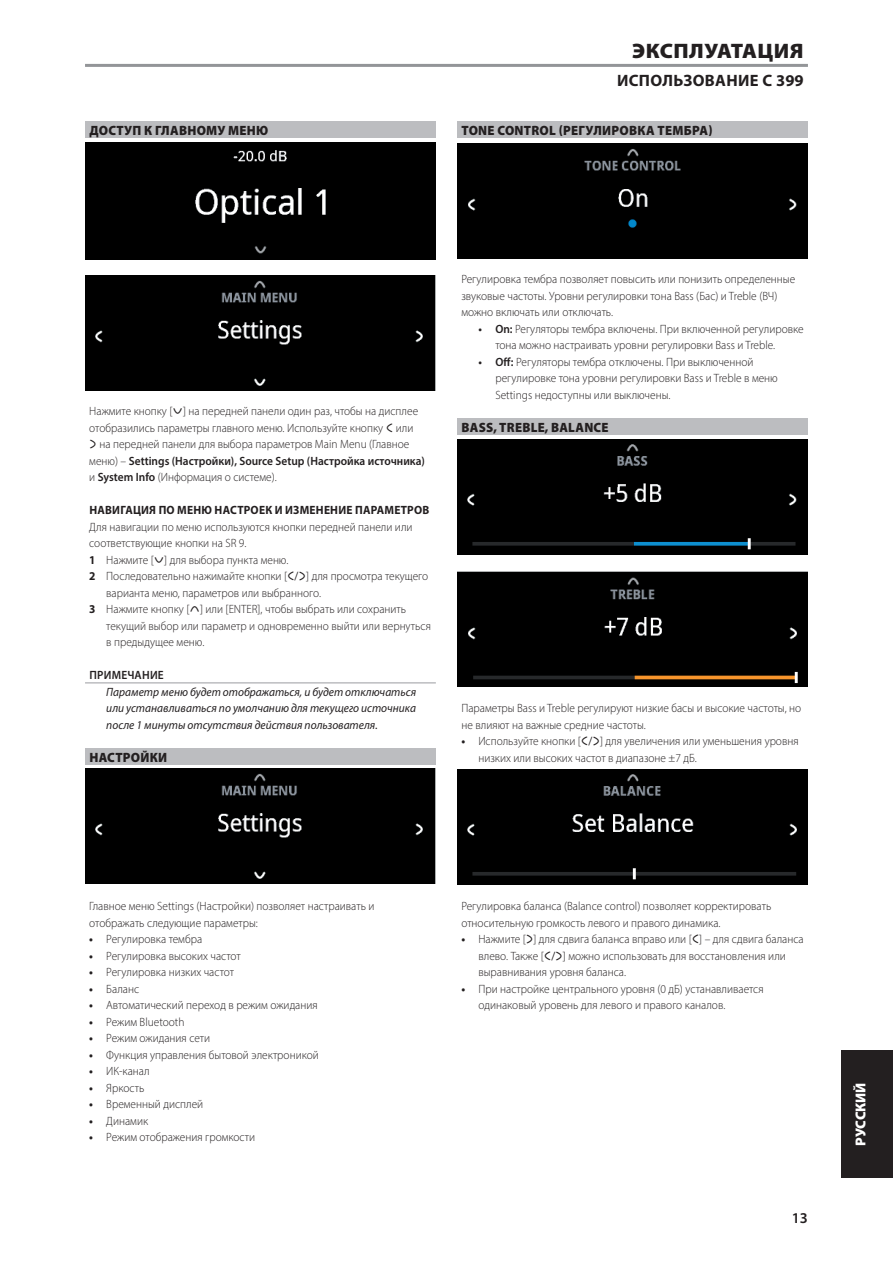
<style>
.page{position:relative;width:893px;height:1263px;background:#fff}
.page>*{position:absolute;margin:0;border:0;box-sizing:border-box;transform-origin:0 0}
.Body_copy_-_header{font:900 21px "Myriad Pro";letter-spacing:.02em;color:#231f20;scale:1.05 1}
.Body_copy_-_header-2{font:700 16.5px "Myriad Pro";letter-spacing:.02em;color:#231f20}
.Misc_-_page_number{font:600 15px "Myriad Pro";color:#231f20}
.t1{font:900 14.4px "Myriad Pro";letter-spacing:-.005em;color:#fff}
.Body_copy_-_sub-sect{font:900 13.5px "Myriad Pro";letter-spacing:.02em;color:#231f20;scale:.95 1}
.Body_copy_-_indent_1{font:300 12px/16.5px "Myriad Pro";color:#231f20;scale:.95 1}
.Body_copy_-_normal{font:300 12px/16.5px "Myriad Pro";color:#231f20;scale:.95 1}
.Body_copy_-_indent_2{font:300 12px/16.5px "Myriad Pro";color:#231f20;scale:.95 1}
.Body_copy_-_note{font:italic 12px/16.5px "Myriad Pro";color:#231f20;text-align:justify;scale:.95 1}
.Body_copy_-_sub-sect-2{font:700 12px "Myriad Pro";letter-spacing:.02em;color:#231f20;scale:.95 1}
.Body_copy_-_note_hea{font:600 12px "Myriad Pro";letter-spacing:.02em;color:#231f20;scale:.95 1}
.s1{font-weight:600}
.s2{font-weight:700}
</style>
<div class="page">
<div style="left:842px;top:1050px;width:51px;height:128px;background:#231f20"></div>
<div style="left:85px;top:121px;width:351px;height:17px;background:#bcbdc0"></div>
<hr style="left:85px;top:682px;width:351px;height:2px;background:#bcbdc0">
<div style="left:85px;top:748px;width:351px;height:17px;background:#bcbdc0"></div>
<div style="left:457px;top:121px;width:351px;height:17px;background:#bcbdc0"></div>
<div style="left:457px;top:418px;width:351px;height:17px;background:#bcbdc0"></div>
<hr style="left:85px;top:64px;width:723px;height:3px;background:#939598">
<div style="left:85px;top:143px;width:351px;height:116px;background:#000"></div>
<div style="left:85px;top:276px;width:351px;height:115px;background:#000"></div>
<div style="left:85px;top:769px;width:351px;height:114px;background:#000"></div>
<div style="left:457px;top:144px;width:351px;height:114px;background:#000"></div>
<div style="left:457px;top:440px;width:351px;height:114px;background:#000"></div>
<div style="left:457px;top:572px;width:351px;height:114px;background:#000"></div>
<img style="left:457px;top:770px;width:351px;height:114px">
<p class="Body_copy_-_sub-sect" style="left:89px;top:121px;width:190px">ДОСТУП К ГЛАВНОМУ МЕНЮ</p>
<p class="Body_copy_-_header" style="left:632px;top:37px;width:165px">ЭКСПЛУАТАЦИЯ</p>
<p class="Body_copy_-_header-2" style="left:617px;top:70px;width:188px">ИСПОЛЬЗОВАНИЕ C 399</p>
<p class="Body_copy_-_sub-sect" style="left:461px;top:121px;width:266px">TONE CONTROL (РЕГУЛИРОВКА ТЕМБРА)</p>
<p class="Body_copy_-_normal" style="left:89px;top:403px;width:348px">Нажмите кнопку [ ] на передней панели один раз, чтобы на дисплее отобразились параметры главного меню. Используйте кнопку или</p>
<p class="Body_copy_-_normal" style="left:89px;top:436px;width:355px">▲ на передней панели для выбора параметров Main Menu (Главное меню) – <span class="s1">Settings (Настройки), Source Setup (Настройка источника) </span>и <span class="s1">System Info</span> (Информация о системе).</p>
<p class="Body_copy_-_sub-sect-2" style="left:89px;top:502px;width:359px">НАВИГАЦИЯ ПО МЕНЮ НАСТРОЕК И ИЗМЕНЕНИЕ ПАРАМЕТРОВ</p>
<p class="Body_copy_-_normal" style="left:89px;top:518px;width:342px">Для навигации по меню используются кнопки передней панели или соответствующие кнопки на SR 9.</p>
<p class="Body_copy_-_indent_1" style="left:89px;top:551px;width:211px"><span class="s2">1</span> Нажмите [ ] для выбора пункта меню.</p>
<p class="Body_copy_-_indent_1" style="left:106px;top:568px;width:340px;text-indent:-17px"><span class="s2">2</span> Последовательно нажимайте кнопки [ ▲] для просмотра текущего варианта меню, параметров или выбранного.</p>
<p class="Body_copy_-_indent_1" style="left:106px;top:601px;width:343px;text-indent:-17px"><span class="s2">3</span> Нажмите кнопку [ ] или [ENTER], чтобы выбрать или сохранить текущий выбор или параметр и одновременно выйти или вернуться в предыдущее меню.</p>
<p class="Body_copy_-_note_hea" style="left:89px;top:667px;width:80px">ПРИМЕЧАНИЕ</p>
<p class="Body_copy_-_note" style="left:106px;top:683px;width:328px">Параметр меню будет отображаться, и будет отключаться или устанавливаться по умолчанию для текущего источника после 1 минуты отсутствия действия пользователя.</p>
<p class="Body_copy_-_sub-sect" style="left:89px;top:748px;width:83px">НАСТРОЙКИ</p>
<p class="Body_copy_-_normal" style="left:461px;top:271px;width:353px">Регулировка тембра позволяет повысить или понизить определенные звуковые частоты. Уровни регулировки тона Bass (Бас) и Treble (ВЧ) можно включать или отключать.</p>
<p class="Body_copy_-_indent_2" style="left:495px;top:320px;width:326px;text-indent:-17px"><span class="s1">• On:</span> Регуляторы тембра включены. При включенной регулировке тона можно настраивать уровни регулировки Bass и Treble.</p>
<p class="Body_copy_-_indent_2" style="left:495px;top:353px;width:299px;text-indent:-17px"><span class="s1">• Off:</span> Регуляторы тембра отключены. При выключенной регулировке тона уровни регулировки Bass и Treble в меню<br>Settings недоступны или выключены.</p>
<p class="Body_copy_-_sub-sect" style="left:461px;top:418px;width:156px">BASS, TREBLE, BALANCE</p>
<p class="Body_copy_-_normal" style="left:461px;top:700px;width:359px">Параметры Bass и Treble регулируют низкие басы и высокие частоты, но не влияют на важные средние частоты.</p>
<p class="Body_copy_-_indent_1" style="left:478px;top:733px;width:339px;text-indent:-17px"><span class="s2">•</span> Используйте кнопки [ ▲] для увеличения или уменьшения уровня низких или высоких частот в диапазоне ±7 дБ.</p>
<p class="Body_copy_-_normal" style="left:89px;top:898px;width:302px">Главное меню Settings (Настройки) позволяет настраивать и отображать следующие параметры:</p>
<p class="Body_copy_-_indent_1" style="left:89px;top:931px;width:120px"><span class="s2">•</span> Регулировка тембра</p>
<p class="Body_copy_-_indent_1" style="left:89px;top:947px;width:161px"><span class="s2">•</span> Регулировка высоких частот</p>
<p class="Body_copy_-_indent_1" style="left:89px;top:964px;width:154px"><span class="s2">•</span> Регулировка низких частот</p>
<p class="Body_copy_-_indent_1" style="left:89px;top:980px;width:54px"><span class="s2">•</span> Баланс</p>
<p class="Body_copy_-_indent_1" style="left:89px;top:997px;width:242px"><span class="s2">•</span> Автоматический переход в режим ожидания</p>
<p class="Body_copy_-_indent_1" style="left:89px;top:1013px;width:102px"><span class="s2">•</span> Режим Bluetooth</p>
<p class="Body_copy_-_indent_1" style="left:89px;top:1030px;width:129px"><span class="s2">•</span> Режим ожидания сети</p>
<p class="Body_copy_-_indent_1" style="left:89px;top:1046px;width:243px"><span class="s2">•</span> Функция управления бытовой электроникой</p>
<p class="Body_copy_-_indent_1" style="left:89px;top:1063px;width:65px"><span class="s2">•</span> ИК-канал</p>
<p class="Body_copy_-_indent_1" style="left:89px;top:1079px;width:59px"><span class="s2">•</span> Яркость</p>
<p class="Body_copy_-_indent_1" style="left:89px;top:1096px;width:121px"><span class="s2">•</span> Временный дисплей</p>
<p class="Body_copy_-_indent_1" style="left:89px;top:1112px;width:63px"><span class="s2">•</span> Динамик</p>
<p class="Body_copy_-_indent_1" style="left:89px;top:1129px;width:176px"><span class="s2">•</span> Режим отображения громкости</p>
<p class="Body_copy_-_normal" style="left:461px;top:898px;width:328px">Регулировка баланса (Balance control) позволяет корректировать относительную громкость левого и правого динамика.</p>
<p class="Body_copy_-_indent_1" style="left:478px;top:931px;width:344px;text-indent:-17px"><span class="s2">•</span> Нажмите [▲] для сдвига баланса вправо или [ ] – для сдвига баланса влево. Также [ ▲] можно использовать для восстановления или выравнивания уровня баланса.</p>
<p class="Body_copy_-_indent_1" style="left:478px;top:980px;width:302px;text-indent:-17px"><span class="s2">•</span> При настройке центрального уровня (0 дБ) устанавливается одинаковый уровень для левого и правого каналов.</p>
<p class="Misc_-_page_number" style="left:792px;top:1208px;width:18px">13</p>
<p class="t1" style="left:851px;top:1146px;width:65px;rotate:-90deg">РУССКИЙ</p>
</div>
